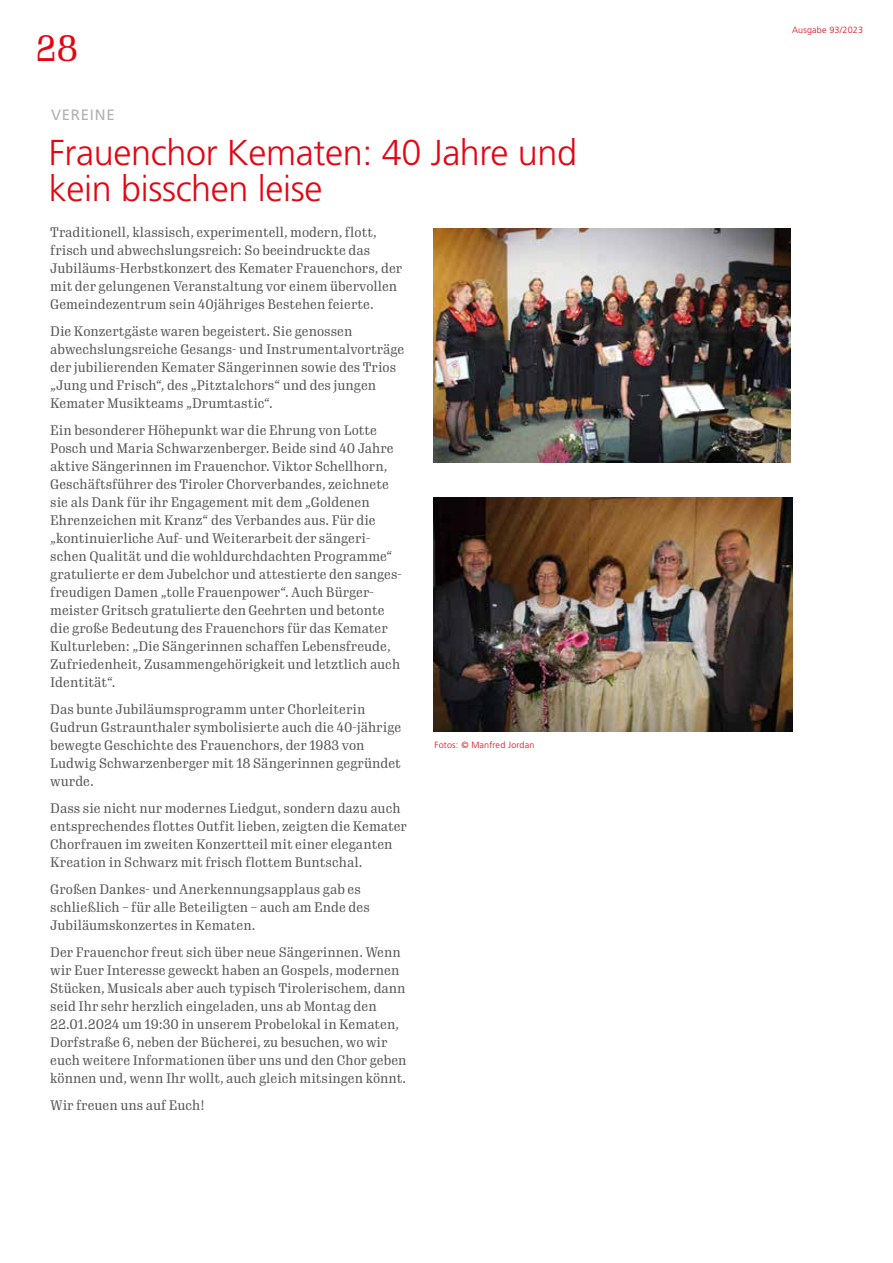
<style>
.page{position:relative;width:893px;height:1263px;background:#fff}
.page>*{position:absolute;margin:0;border:0;box-sizing:border-box;transform-origin:0 0}
.t1{font:300 36px/36px "Frutiger LT Std";letter-spacing:-.01em;color:#e30613}
.t2{font:36px "Gimlet Text Condensed";color:#e30613}
.t3{font:15px "Frutiger LT Std";letter-spacing:.05em;color:#b3b2b2}
.t4{font:13.5px/18px "Gimlet Text Condensed";color:#575756}
.t5{font:300 9px "Frutiger LT Std";letter-spacing:.02em;color:#e30613}
</style>
<div class="page">
<img style="left:434px;top:228px;width:357px;height:234px">
<img style="left:434px;top:497px;width:358px;height:234px">
<h1 class="t2" style="left:35px;top:23px;width:45px">28</h1>
<p class="t3" style="left:51px;top:106px;width:65px">VEREINE</p>
<h1 class="t1" style="left:49px;top:135px;width:530px">Frauenchor Kematen: 40 Jahre und kein bisschen leise</h1>
<p class="t4" style="left:50px;top:222px;width:354px">Traditionell, klassisch, experimentell, modern, flott, frisch und abwechslungsreich: So beeindruckte das Jubiläums-Herbstkonzert des Kemater Frauenchors, der mit der gelungenen Veranstaltung vor einem übervollen Gemeindezentrum sein 40jähriges Bestehen feierte.</p>
<p class="t4" style="left:50px;top:321px;width:356px">Die Konzertgäste waren begeistert. Sie genossen abwechslungsreiche Gesangs- und Instrumentalvorträge der jubilierenden Kemater Sängerinnen sowie des Trios „Jung und Frisch“, des „Pitztalchors“ und des jungen Kemater Musikteams „Drumtastic“.</p>
<p class="t4" style="left:50px;top:420px;width:353px">Ein besonderer Höhepunkt war die Ehrung von Lotte Posch und Maria Schwarzenberger. Beide sind 40 Jahre aktive Sängerinnen im Frauenchor. Viktor Schellhorn, Geschäftsführer des Tiroler Chorverbandes, zeichnete sie als Dank für ihr Engagement mit dem „Goldenen Ehrenzeichen mit Kranz“ des Verbandes aus. Für die „kontinuierliche Auf- und Weiterarbeit der sängeri&shy;schen Qualität und die wohldurchdachten Programme“ gratulierte er dem Jubelchor und attestierte den sanges&shy;freudigen Damen „tolle Frauenpower“. Auch Bürger&shy;meister Gritsch gratulierte den Geehrten und betonte die große Bedeutung des Frauenchors für das Kemater Kulturleben: „Die Sängerinnen schaffen Lebensfreude, Zufriedenheit, Zusammengehörigkeit und letztlich auch Identität“.</p>
<p class="t4" style="left:50px;top:699px;width:352px">Das bunte Jubiläumsprogramm unter Chorleiterin Gudrun Gstraunthaler symbolisierte auch die 40-jährige bewegte Geschichte des Frauenchors, der 1983 von Ludwig Schwarzenberger mit 18 Sängerinnen gegründet wurde.</p>
<p class="t4" style="left:50px;top:798px;width:358px">Dass sie nicht nur modernes Liedgut, sondern dazu auch entsprechendes flottes Outfit lieben, zeigten die Kemater Chorfrauen im zweiten Konzertteil mit einer eleganten Kreation in Schwarz mit frisch flottem Buntschal.</p>
<p class="t4" style="left:50px;top:879px;width:321px">Großen Dankes- und Anerkennungsapplaus gab es schließlich – für alle Beteiligten – auch am Ende des<br>Jubiläumskonzertes in Kematen.</p>
<p class="t4" style="left:50px;top:942px;width:358px">Der Frauenchor freut sich über neue Sängerinnen. Wenn wir Euer Interesse geweckt haben an Gospels, modernen Stücken, Musicals aber auch typisch Tirolerischem, dann seid Ihr sehr herzlich eingeladen, uns ab Montag den 22.01.2024 um 19:30 in unserem Probelokal in Kematen, Dorfstraße 6, neben der Bücherei, zu besuchen, wo wir euch weitere Informationen über uns und den Chor geben können und, wenn Ihr wollt, auch gleich mitsingen könnt.</p>
<p class="t4" style="left:50px;top:1095px;width:156px">Wir freuen uns auf Euch!</p>
<p class="t5" style="left:435px;top:740px;width:101px">Fotos: © Manfred Jordan</p>
<p class="t5" style="left:792px;top:25px;width:73px">Ausgabe 93/2023</p>
</div>
